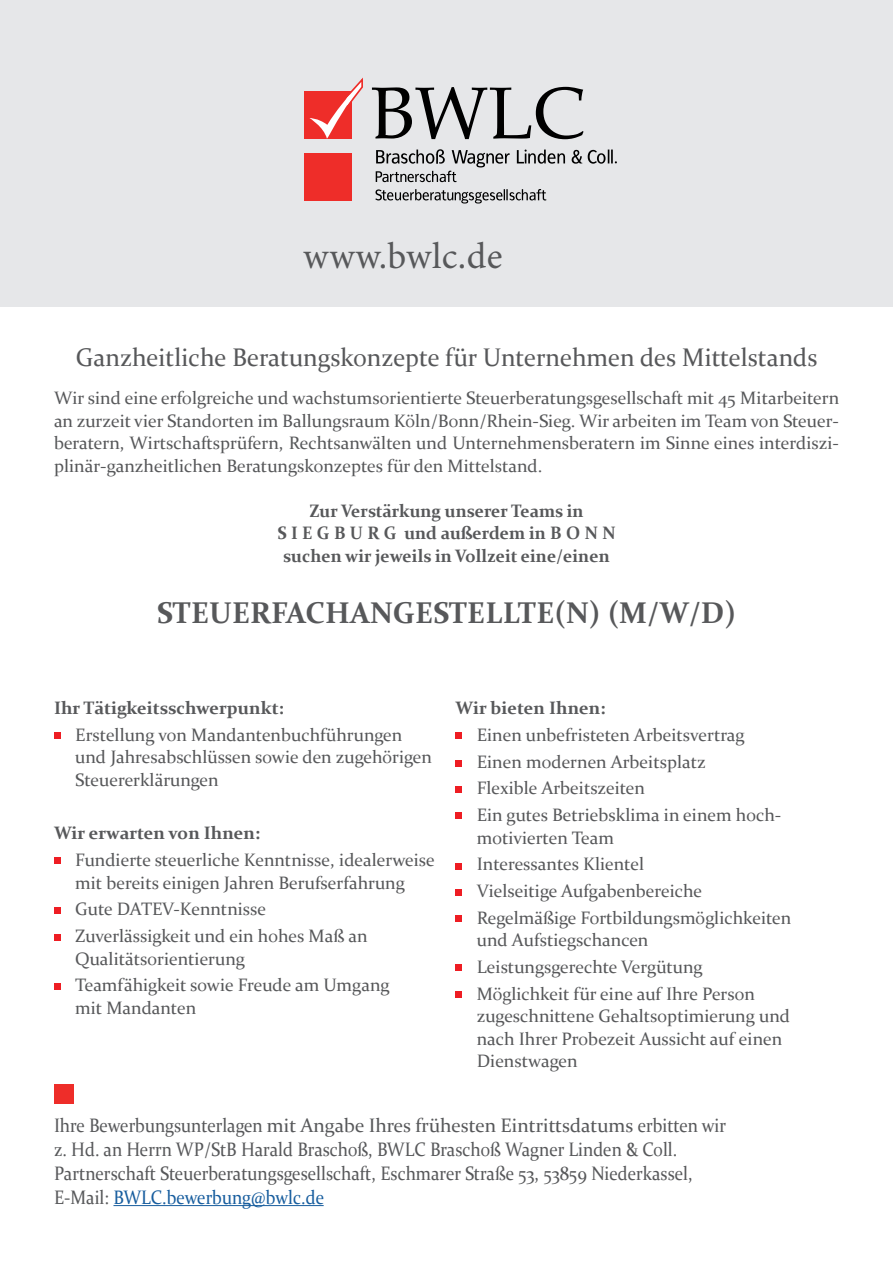
<style>
.page{position:relative;width:893px;height:1263px;background:#fff}
.page>*{position:absolute;margin:0;border:0;box-sizing:border-box;transform-origin:0 0}
.t1{font:37.05px "Minion Pro";letter-spacing:.015em;color:#57585a}
.t2{font:700 30px "Constantia";color:#57585a}
.t3{font:25.5px "Constantia";color:#57585a}
.t4{font:19.5px/24px "Constantia";color:#57585a;scale:.9 1}
.t5{font:18px/26.7px "Constantia";color:#57585a}
.t6{font:700 18px/22.5px "Constantia";color:#57585a;text-align:center;scale:.96 1}
.t7{font:700 18px "Constantia";color:#57585a}
.s1{color:#175d9e}
</style>
<div class="page">
<div style="left:0;top:0;width:893px;height:306px;background:#e6e7e9"></div>
<div style="left:305px;top:91px;width:47px;height:47px;background:#ee2d29"></div>
<div style="left:304px;top:153px;width:48px;height:47px;background:#ee2d29"></div>
<svg style="left:309px;top:77px;width:54px;height:62px"></svg>
<svg style="left:372px;top:87px;width:211px;height:52px"></svg>
<svg style="left:517px;top:150px;width:48px;height:14px"></svg>
<svg style="left:572px;top:150px;width:10px;height:14px"></svg>
<svg style="left:588px;top:150px;width:29px;height:14px"></svg>
<svg style="left:375px;top:189px;width:171px;height:14px"></svg>
<svg style="left:376px;top:149px;width:134px;height:33px"></svg>
<hr style="left:113px;top:1205px;width:211px;height:1px;background:#175d9e">
<div style="left:54px;top:1085px;width:19px;height:19px;background:#ee2d29"></div>
<div style="left:455px;top:733px;width:7px;height:6px;background:#ee1d23"></div>
<svg style="left:54px;top:733px;width:6px;height:6px"></svg>
<svg style="left:54px;top:857px;width:6px;height:6px"></svg>
<div style="left:54px;top:907px;width:6px;height:7px;background:#ee1d23"></div>
<svg style="left:54px;top:935px;width:6px;height:6px"></svg>
<svg style="left:54px;top:983px;width:6px;height:6px"></svg>
<div style="left:455px;top:761px;width:7px;height:6px;background:#ee1d23"></div>
<div style="left:455px;top:787px;width:7px;height:6px;background:#ee1d23"></div>
<div style="left:455px;top:812px;width:7px;height:7px;background:#ee1d23"></div>
<div style="left:455px;top:863px;width:7px;height:7px;background:#ee1d23"></div>
<div style="left:455px;top:889px;width:7px;height:7px;background:#ee1d23"></div>
<div style="left:455px;top:916px;width:7px;height:6px;background:#ee1d23"></div>
<div style="left:455px;top:964px;width:7px;height:7px;background:#ee1d23"></div>
<div style="left:455px;top:992px;width:7px;height:6px;background:#ee1d23"></div>
<h1 class="t1" style="left:303px;top:231px;width:201px">www.bwlc.de</h1>
<h3 class="t3" style="left:76px;top:340px;width:743px">Ganzheitliche Beratungskonzepte für Unternehmen des Mittelstands</h3>
<p class="t5" style="left:54px;top:386px;width:787px;line-height:22.5px;text-align:justify">Wir sind eine erfolgreiche und wachstumsorientierte Steuerberatungsgesellschaft mit 45 Mitarbeitern an zurzeit vier Standorten im Ballungsraum Köln/Bonn/Rhein-Sieg. Wir arbeiten im Team von Steuer&shy;beratern, Wirtschaftsprüfern, Rechtsanwälten und Unternehmensberatern im Sinne eines interdiszi&shy;plinär-ganzheitlichen Beratungskonzeptes für den Mittelstand.</p>
<p class="t6" style="left:277px;top:499px;width:354px">Zur Verstärkung unserer Teams in<br>SIEGBURG und außerdem in BONN suchen wir jeweils in Vollzeit eine/einen</p>
<h2 class="t2" style="left:157px;top:592px;width:581px">STEUERFACHANGESTELLTE(N) (M/W/D)</h2>
<p class="t7" style="left:54px;top:696px;width:231px">Ihr Tätigkeitsschwerpunkt:</p>
<p class="t5" style="left:75px;top:723px;width:358px;line-height:22.5px">Erstellung von Mandantenbuchführungen und Jahresabschlüssen sowie den zugehörigen<br>Steuererklärungen</p>
<p class="t7" style="left:54px;top:821px;width:208px">Wir erwarten von Ihnen:</p>
<p class="t5" style="left:75px;top:848px;width:361px;line-height:22.5px">Fundierte steuerliche Kenntnisse, idealerweise mit bereits einigen Jahren Berufserfahrung</p>
<p class="t5" style="left:75px;top:895px;width:294px">Gute DATEV-Kenntnisse<br>Zuverlässigkeit und ein hohes Maß an</p>
<p class="t5" style="left:75px;top:944px;width:316px">Qualitätsorientierung<br>Teamfähigkeit sowie Freude am Umgang</p>
<p class="t5" style="left:75px;top:994px;width:122px">mit Mandanten</p>
<p class="t7" style="left:455px;top:696px;width:152px">Wir bieten Ihnen:</p>
<p class="t5" style="left:477px;top:721px;width:306px">Einen unbefristeten Arbeitsvertrag<br>Einen modernen Arbeitsplatz<br>Flexible Arbeitszeiten<br>Ein gutes Betriebsklima in einem hoch-</p>
<p class="t5" style="left:477px;top:823px;width:316px">motivierten Team<br>Interessantes Klientel<br>Vielseitige Aufgabenbereiche<br>Regelmäßige Fortbildungsmöglichkeiten</p>
<p class="t5" style="left:477px;top:926px;width:280px">und Aufstiegschancen<br>Leistungsgerechte Vergütung<br>Möglichkeit für eine auf Ihre Person</p>
<p class="t5" style="left:477px;top:1004px;width:315px;line-height:22.5px">zugeschnittene Gehaltsoptimierung und nach Ihrer Probezeit Aussicht auf einen<br>Dienstwagen</p>
<p class="t4" style="left:54px;top:1112px;width:748px">Ihre Bewerbungsunterlagen mit Angabe Ihres frühesten Eintrittsdatums erbitten wir z. Hd. an Herrn WP/StB Harald Braschoß, BWLC Braschoß Wagner Linden &amp; Coll.<br>Partnerschaft Steuerberatungsgesellschaft, Eschmarer Straße 53, 53859 Niederkassel, E-Mail: <span class="s1">BWLC.bewerbung@bwlc.de</span></p>
</div>
